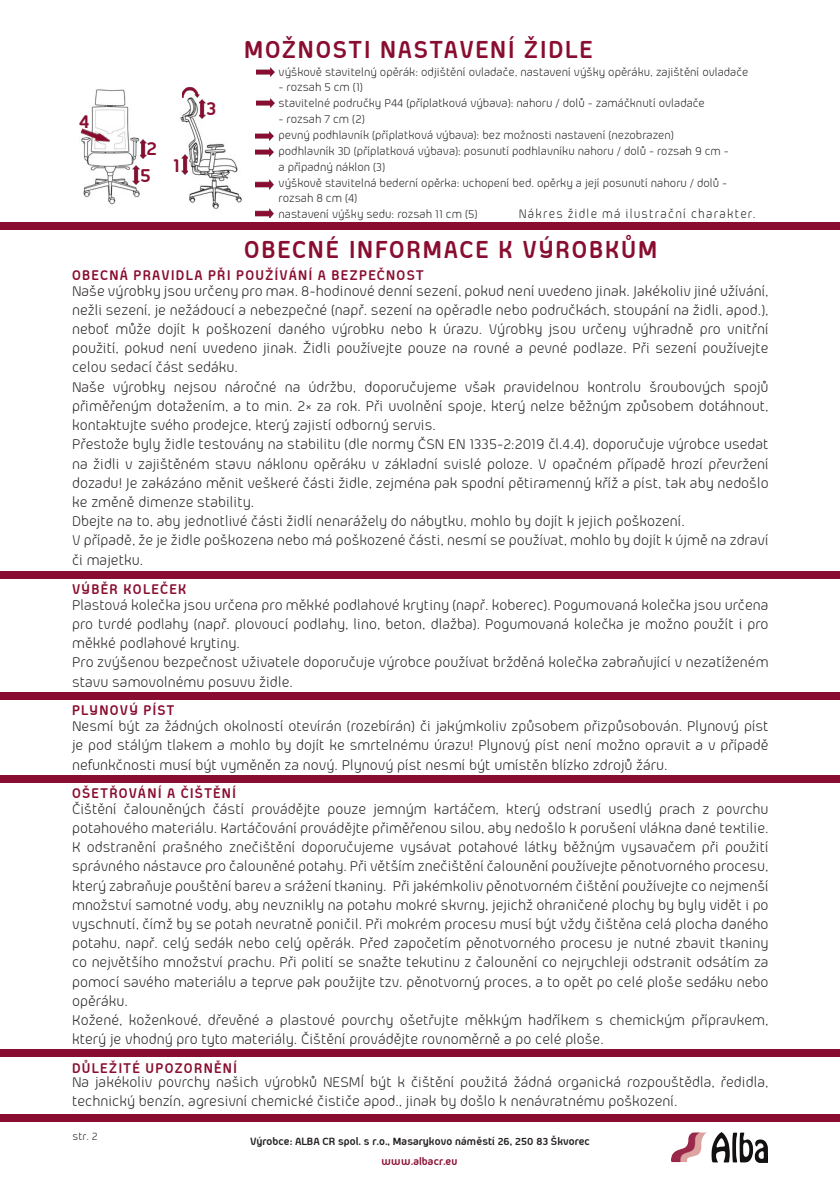
<style>
.page{position:relative;width:840px;height:1191px;background:#fff}
.page>*{position:absolute;margin:0;border:0;box-sizing:border-box;transform-origin:0 0}
.t1{font:700 28px "Aeroportal";letter-spacing:.07em;color:#890d30;scale:.95 1}
.t2{font:700 21.6px "Aeroportal";color:#890d30}
.t3{font:16px/19.2px "Aeroportal";color:#231f20;text-align:justify}
.t4{font:700 16px "Aeroportal";letter-spacing:.085em;color:#890d30;scale:.95 1}
.t5{font:14px "Aeroportal";letter-spacing:.09em;color:#231f20;scale:.95 1}
.t6{font:12.8px "Aeroportal";color:#231f20}
.t7{font:700 12px "Aeroportal";color:#231f20}
.t8{font:700 12px "Aeroportal";color:#890d30}
.t9{font:12px "Aeroportal";color:#231f20}
</style>
<div class="page">
<div style="left:0;top:223px;width:839px;height:7px;background:#890d30"></div>
<div style="left:0;top:775px;width:839px;height:7px;background:#890d30"></div>
<div style="left:0;top:571px;width:839px;height:7px;background:#890d30"></div>
<div style="left:0;top:692px;width:839px;height:7px;background:#890d30"></div>
<div style="left:0;top:1049px;width:839px;height:7px;background:#890d30"></div>
<div style="left:0;top:1114px;width:839px;height:7px;background:#890d30"></div>
<img style="left:671px;top:1132px;width:96px;height:30px">
<img style="left:83px;top:89px;width:159px;height:120px">
<img style="left:80px;top:127px;width:31px;height:19px">
<img style="left:256px;top:67px;width:18px;height:9px">
<img style="left:256px;top:98px;width:18px;height:10px">
<img style="left:255px;top:131px;width:18px;height:9px">
<img style="left:255px;top:180px;width:18px;height:9px">
<img style="left:255px;top:147px;width:18px;height:9px">
<img style="left:255px;top:209px;width:18px;height:9px">
<img style="left:140px;top:139px;width:6px;height:19px">
<img style="left:133px;top:165px;width:6px;height:19px">
<img style="left:181px;top:155px;width:7px;height:19px">
<img style="left:182px;top:87px;width:17px;height:10px">
<img style="left:199px;top:99px;width:6px;height:20px">
<p class="t2" style="left:79px;top:110px;width:12px">4</p>
<p class="t2" style="left:146px;top:137px;width:12px">2</p>
<p class="t2" style="left:140px;top:164px;width:12px">5</p>
<p class="t2" style="left:173px;top:154px;width:8px">1</p>
<p class="t2" style="left:206px;top:97px;width:11px">3</p>
<p class="t1" style="left:244px;top:34px;width:368px">MOŽNOSTI NASTAVENÍ ŽIDLE</p>
<p class="t6" style="left:278px;top:65px;width:471px">výškově stavitelný opěrák: odjištění ovladače, nastavení výšky opěráku, zajištění ovladače</p>
<p class="t6" style="left:278px;top:81px;width:86px">- rozsah 5 cm (1)</p>
<p class="t6" style="left:278px;top:97px;width:427px">stavitelné područky P44 (příplatková výbava): nahoru / dolů - zamáčknutí ovladače</p>
<p class="t6" style="left:278px;top:112px;width:88px">- rozsah 7 cm (2)</p>
<p class="t6" style="left:278px;top:129px;width:397px">pevný podhlavník (příplatková výbava): bez možnosti nastavení (nezobrazen)</p>
<p class="t6" style="left:278px;top:145px;width:451px">podhlavník 3D (příplatková výbava): posunutí podhlavníku nahoru / dolů - rozsah 9 cm -</p>
<p class="t6" style="left:278px;top:160px;width:108px">a případný náklon (3)</p>
<p class="t6" style="left:278px;top:176px;width:450px">výškově stavitelná bederní opěrka: uchopení bed. opěrky a její posunutí nahoru / dolů -</p>
<p class="t6" style="left:278px;top:192px;width:80px">rozsah 8 cm (4)</p>
<p class="t6" style="left:278px;top:208px;width:200px">nastavení výšky sedu: rozsah 11 cm (5)</p>
<p class="t5" style="left:518px;top:207px;width:250px">Nákres židle má ilustrační charakter.</p>
<p class="t1" style="left:244px;top:235px;width:436px">OBECNÉ INFORMACE K VÝROBKŮM</p>
<p class="t4" style="left:72px;top:267px;width:371px">OBECNÁ PRAVIDLA PŘI POUŽÍVÁNÍ A BEZPEČNOST</p>
<p class="t3" style="left:72px;top:281px;width:697px">Naše výrobky jsou určeny pro max. 8-hodinové denní sezení, pokud není uvedeno jinak. Jakékoliv jiné užívání, nežli sezení, je nežádoucí a nebezpečné (např. sezení na opěradle nebo područkách, stoupání na židli, apod.), neboť může dojít k poškození daného výrobku nebo k úrazu. Výrobky jsou určeny výhradně pro vnitřní použití, pokud není uvedeno jinak. Židli používejte pouze na rovné a pevné podlaze. Při sezení používejte celou sedací část sedáku.</p>
<p class="t3" style="left:72px;top:377px;width:697px">Naše výrobky nejsou náročné na údržbu, doporučujeme však pravidelnou kontrolu šroubových spojů přiměřeným dotažením, a to min. 2× za rok. Při uvolnění spoje, který nelze běžným způsobem dotáhnout, kontaktujte svého prodejce, který zajistí odborný servis.</p>
<p class="t3" style="left:72px;top:435px;width:697px">Přestože byly židle testovány na stabilitu (dle normy ČSN EN 1335-2:2019 čl.4.4), doporučuje výrobce usedat na židli v zajištěném stavu náklonu opěráku v základní svislé poloze. V opačném případě hrozí převržení dozadu! Je zakázáno měnit veškeré části židle, zejména pak spodní pětiramenný kříž a píst, tak aby nedošlo ke změně dimenze stability.</p>
<p class="t3" style="left:72px;top:511px;width:614px">Dbejte na to, aby jednotlivé části židlí nenarážely do nábytku, mohlo by dojít k jejich poškození.</p>
<p class="t3" style="left:72px;top:531px;width:697px">V případě, že je židle poškozena nebo má poškozené části, nesmí se používat, mohlo by dojít k újmě na zdraví či majetku.</p>
<p class="t4" style="left:72px;top:580px;width:122px">VÝBĚR KOLEČEK</p>
<p class="t3" style="left:72px;top:595px;width:697px">Plastová kolečka jsou určena pro měkké podlahové krytiny (např. koberec). Pogumovaná kolečka jsou určena pro tvrdé podlahy (např. plovoucí podlahy, lino, beton, dlažba). Pogumovaná kolečka je možno použít i pro měkké podlahové krytiny.</p>
<p class="t3" style="left:72px;top:653px;width:697px">Pro zvýšenou bezpečnost uživatele doporučuje výrobce používat bržděná kolečka zabraňující v nezatíženém stavu samovolnému posuvu židle.</p>
<p class="t4" style="left:72px;top:702px;width:109px">PLYNOVÝ PÍST</p>
<p class="t3" style="left:72px;top:716px;width:697px">Nesmí být za žádných okolností otevírán (rozebírán) či jakýmkoliv způsobem přizpůsobován. Plynový píst je pod stálým tlakem a mohlo by dojít ke smrtelnému úrazu! Plynový píst není možno opravit a v případě nefunkčnosti musí být vyměněn za nový. Plynový píst nesmí být umístěn blízko zdrojů žáru.</p>
<p class="t4" style="left:72px;top:785px;width:174px">OŠETŘOVÁNÍ A ČIŠTĚNÍ</p>
<p class="t3" style="left:72px;top:799px;width:697px">Čištění čalouněných částí provádějte pouze jemným kartáčem, který odstraní usedlý prach z povrchu potahového materiálu. Kartáčování provádějte přiměřenou silou, aby nedošlo k porušení vlákna dané textilie.<br>K odstranění prašného znečištění doporučujeme vysávat potahové látky běžným vysavačem při použití správného nástavce pro čalouněné potahy. Při větším znečištění čalounění používejte pěnotvorného procesu, který zabraňuje pouštění barev a srážení tkaniny. Při jakémkoliv pěnotvorném čištění používejte co nejmenší množství samotné vody, aby nevznikly na potahu mokré skvrny, jejichž ohraničené plochy by byly vidět i po vyschnutí, čímž by se potah nevratně poničil. Při mokrém procesu musí být vždy čištěna celá plocha daného potahu, např. celý sedák nebo celý opěrák. Před započetím pěnotvorného procesu je nutné zbavit tkaniny co největšího množství prachu. Při polití se snažte tekutinu z čalounění co nejrychleji odstranit odsátím za pomocí savého materiálu a teprve pak použijte tzv. pěnotvorný proces, a to opět po celé ploše sedáku nebo opěráku.</p>
<p class="t3" style="left:72px;top:1010px;width:697px">Kožené, koženkové, dřevěné a plastové povrchy ošetřujte měkkým hadříkem s chemickým přípravkem, který je vhodný pro tyto materiály. Čištění provádějte rovnoměrně a po celé ploše.</p>
<p class="t4" style="left:72px;top:1059px;width:175px">DŮLEŽITÉ UPOZORNĚNÍ</p>
<p class="t3" style="left:72px;top:1072px;width:697px">Na jakékoliv povrchy našich výrobků NESMÍ být k čištění použitá žádná organická rozpouštědla, ředidla, technický benzín, agresivní chemické čističe apod., jinak by došlo k nenávratnému poškození.</p>
<p class="t9" style="left:73px;top:1130px;width:26px">str. 2</p>
<p class="t7" style="left:250px;top:1135px;width:341px">Výrobce: ALBA CR spol. s r.o., Masarykovo náměstí 26, 250 83 Škvorec</p>
<p class="t8" style="left:381px;top:1154px;width:77px">www.albacr.eu</p>
</div>
